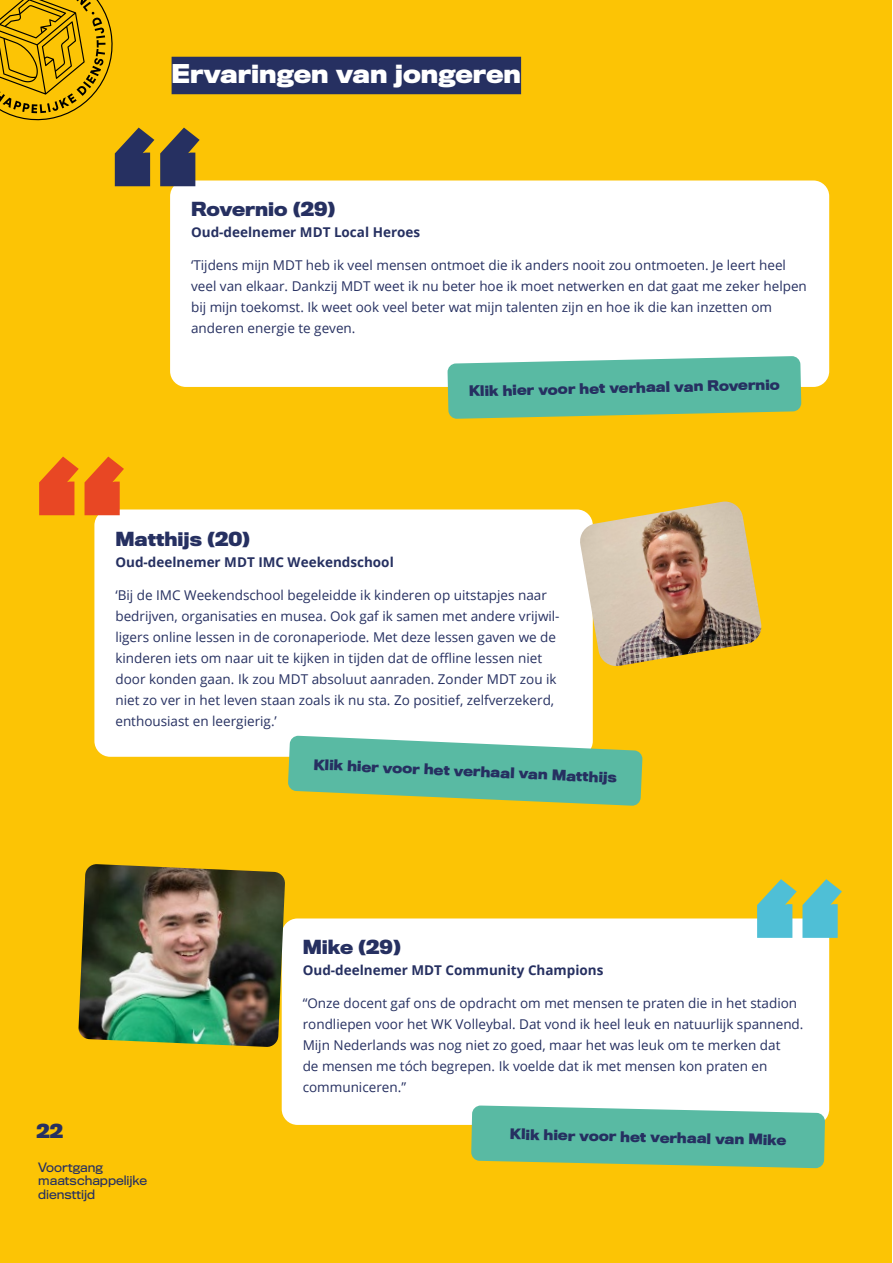
<style>
.page{position:relative;width:893px;height:1263px;background:#fff}
.page>*{position:absolute;margin:0;border:0;box-sizing:border-box;transform-origin:0 0}
.t1{font:700 24px "Titling Gothic FB";color:#fff}
.t2{font:700 18px "Titling Gothic FB";color:#263061}
.t3{font:13.5px/21px "Open Sans";color:#263061}
.t4{font:700 13.5px "Titling Gothic FB";color:#263061}
.t5{font:700 13.5px "Open Sans";color:#263061}
.t6{font:12px/13.8px "Titling Gothic FB";color:#263061}
</style>
<div class="page">
<div style="left:1px;top:0;width:891px;height:1262px;background:#fcc405"></div>
<div style="left:170px;top:180px;width:659px;height:207px;background:#fff;border-radius:16px"></div>
<div style="left:282px;top:918px;width:547px;height:207px;background:#fff;border-radius:16px"></div>
<div style="left:94px;top:509px;width:499px;height:248px;background:#fff;border-radius:16px"></div>
<svg style="left:447px;top:356px;width:354px;height:63px;background:#6ebe9e"></svg>
<svg style="left:471px;top:1105px;width:354px;height:63px;background:#6ebf9f"></svg>
<svg style="left:288px;top:735px;width:355px;height:71px"></svg>
<div style="left:172px;top:57px;width:349px;height:37px;background:#263061"></div>
<svg style="left:0;top:0;width:200px;height:186px"></svg>
<svg style="left:757px;top:879px;width:85px;height:59px"></svg>
<svg style="left:39px;top:457px;width:85px;height:58px"></svg>
<img style="left:579px;top:501px;width:183px;height:166px">
<img style="left:78px;top:864px;width:207px;height:183px">
<h1 class="t1" style="left:172px;top:59px;width:351px">Ervaringen van jongeren</h1>
<h2 class="t2" style="left:191px;top:198px;width:146px">Rovernio (29)</h2>
<p class="t5" style="left:191px;top:222px;width:231px">Oud-deelnemer MDT Local Heroes</p>
<p class="t3" style="left:191px;top:254px;width:617px">‘Tijdens mijn MDT heb ik veel mensen ontmoet die ik anders nooit zou ontmoeten. Je leert heel veel van elkaar. Dankzij MDT weet ik nu beter hoe ik moet netwerken en dat gaat me zeker helpen bij mijn toekomst. Ik weet ook veel beter wat mijn talenten zijn en hoe ik die kan inzetten om anderen energie te geven.</p>
<p class="t4" style="left:469px;top:382px;width:312px;rotate:-1deg">Klik hier voor het verhaal van Rovernio</p>
<h2 class="t2" style="left:115px;top:528px;width:136px">Matthijs (20)</h2>
<p class="t5" style="left:115px;top:553px;width:280px">Oud-deelnemer MDT IMC Weekendschool</p>
<p class="t3" style="left:115px;top:585px;width:446px">‘Bij de IMC Weekendschool begeleidde ik kinderen op uitstapjes naar bedrijven, organisaties en musea. Ook gaf ik samen met andere vrijwil&shy;ligers online lessen in de coronaperiode. Met deze lessen gaven we de kinderen iets om naar uit te kijken in tijden dat de offline lessen niet door konden gaan. Ik zou MDT absoluut aanraden. Zonder MDT zou ik niet zo ver in het leven staan zoals ik nu sta. Zo positief, zelfverzekerd, enthousiast en leergierig.’</p>
<p class="t4" style="left:314px;top:754px;width:305px;rotate:3deg">Klik hier voor het verhaal van Matthijs</p>
<h2 class="t2" style="left:37px;top:1119px;width:28px">22</h2>
<p class="t6" style="left:38px;top:1160px;width:110px">Voortgang maatschappelijke diensttijd</p>
<h2 class="t2" style="left:303px;top:935px;width:99px">Mike (29)</h2>
<p class="t5" style="left:303px;top:960px;width:302px">Oud-deelnemer MDT Community Champions</p>
<p class="t3" style="left:303px;top:992px;width:502px">“Onze docent gaf ons de opdracht om met mensen te praten die in het stadion rondliepen voor het WK Volleybal. Dat vond ik heel leuk en natuurlijk spannend.<br>Mijn Nederlands was nog niet zo goed, maar het was leuk om te merken dat<br>de mensen me tóch begrepen. Ik voelde dat ik met mensen kon praten en communiceren.”</p>
<p class="t4" style="left:510px;top:1126px;width:278px;rotate:1deg">Klik hier voor het verhaal van Mike</p>
</div>
